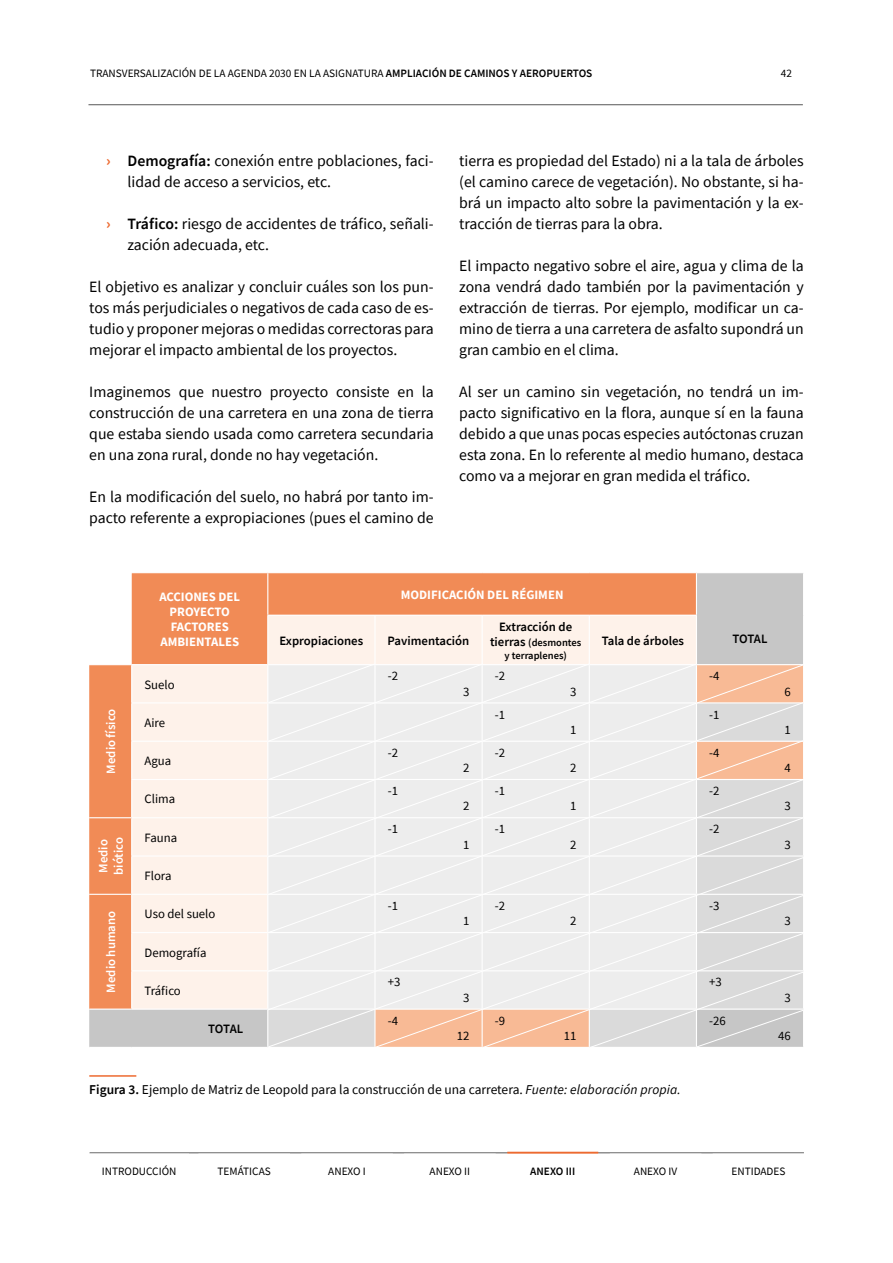
<style>
.page{position:relative;width:893px;height:1263px;background:#fff}
.page>*{position:absolute;margin:0;border:0;box-sizing:border-box;transform-origin:0 0}
.t1{font:15.75px/21px "Source Sans Pro";color:#000;text-align:justify}
.t2{font:13.5px "Source Sans Pro";color:#000}
.t3{font:12.75px "Source Sans Pro";color:#000}
.t4{font:600 12.75px "Source Sans Pro";color:#000}
.t5{font:700 12.75px/15.3px "Source Sans Pro";color:#fff;text-align:center}
.t6{font:600 12.75px/15.3px "Source Sans Pro";color:#fff}
.t7{font:11.25px "Source Sans Pro";color:#000}
.t8{font:600 11.25px "Source Sans Pro";color:#000}
.t9{font:600 10.5px/12.6px "Source Sans Pro";color:#000;text-align:center}
.s1{font-weight:600}
.s2{font-weight:700;color:#ed6a30}
.s3{font-size:12.75px}
.s4{font-style:italic}
</style>
<div class="page">
<hr style="left:89px;top:1075px;width:47px;height:2px;background:#ed6a30">
<svg style="left:89px;top:573px;width:714px;height:474px;background:#e6a381"></svg>
<svg style="left:132px;top:615px;width:564px;height:393px;background:#fce8dc"></svg>
<hr style="left:89px;top:817px;width:43px;height:1px;background:#fff">
<hr style="left:89px;top:894px;width:43px;height:1px;background:#fff">
<hr style="left:267px;top:573px;width:1px;height:42px;background:#fff">
<hr style="left:267px;top:615px;width:108px;height:1px;background:#fff">
<hr style="left:375px;top:615px;width:107px;height:1px;background:#fff">
<hr style="left:482px;top:615px;width:107px;height:1px;background:#fff">
<hr style="left:589px;top:615px;width:108px;height:1px;background:#fff">
<hr style="left:267px;top:616px;width:1px;height:48px;background:#fff">
<hr style="left:374px;top:616px;width:2px;height:48px;background:#fff">
<hr style="left:482px;top:616px;width:1px;height:48px;background:#fff">
<hr style="left:589px;top:616px;width:1px;height:48px;background:#fff">
<hr style="left:131px;top:665px;width:1px;height:37px;background:#fff">
<hr style="left:131px;top:703px;width:1px;height:38px;background:#fff">
<hr style="left:131px;top:742px;width:1px;height:37px;background:#fff">
<hr style="left:131px;top:780px;width:1px;height:37px;background:#fff">
<hr style="left:131px;top:818px;width:1px;height:37px;background:#fff">
<hr style="left:131px;top:856px;width:1px;height:38px;background:#fff">
<hr style="left:131px;top:895px;width:1px;height:37px;background:#fff">
<hr style="left:131px;top:933px;width:1px;height:37px;background:#fff">
<hr style="left:131px;top:971px;width:1px;height:37px;background:#fff">
<hr style="left:132px;top:664px;width:136px;height:1px;background:#fff">
<hr style="left:131px;top:702px;width:137px;height:1px;background:#fff">
<hr style="left:131px;top:741px;width:137px;height:1px;background:#fff">
<hr style="left:131px;top:779px;width:137px;height:1px;background:#fff">
<hr style="left:132px;top:817px;width:136px;height:1px;background:#fff">
<hr style="left:131px;top:855px;width:137px;height:1px;background:#fff">
<hr style="left:132px;top:894px;width:136px;height:1px;background:#fff">
<hr style="left:131px;top:932px;width:137px;height:1px;background:#fff">
<hr style="left:131px;top:970px;width:137px;height:1px;background:#fff">
<hr style="left:89px;top:1008px;width:43px;height:2px;background:#fff">
<hr style="left:132px;top:1008px;width:136px;height:2px;background:#fff">
<hr style="left:696px;top:573px;width:1px;height:42px;background:#fff">
<hr style="left:696px;top:616px;width:1px;height:48px;background:#fff">
<hr style="left:88px;top:573px;width:2px;height:42px;background:#fff">
<hr style="left:88px;top:615px;width:2px;height:49px;background:#fff">
<hr style="left:88px;top:664px;width:44px;height:1px;background:#fff">
<svg style="left:267px;top:972px;width:107px;height:75px;background:#e4e4e4"></svg>
<div style="left:267px;top:934px;width:107px;height:38px;background:#ededed"></div>
<div style="left:267px;top:896px;width:107px;height:38px;background:#ededed"></div>
<svg style="left:267px;top:858px;width:536px;height:38px;background:#eaeaea"></svg>
<svg style="left:267px;top:664px;width:536px;height:194px;background:#eaddd6"></svg>
<svg style="left:268px;top:663px;width:430px;height:156px;background:#eeeeed"></svg>
<svg style="left:267px;top:663px;width:323px;height:118px;background:#eee"></svg>
<svg style="left:374px;top:894px;width:429px;height:153px;background:#ede4df"></svg>
<svg style="left:482px;top:932px;width:321px;height:115px;background:#e5dedb"></svg>
<hr style="left:88px;top:104px;width:715px;height:1px;background:#575756">
<hr style="left:90px;top:1152px;width:714px;height:1px;background:#575756">
<hr style="left:507px;top:1152px;width:91px;height:2px;background:#ed6a30">
<p class="t7" style="left:90px;top:66px;width:504px">TRANSVERSALIZACIÓN DE LA AGENDA 2030 EN LA ASIGNATURA <span class="s1">AMPLIACIÓN DE CAMINOS Y AEROPUERTOS</span></p>
<p class="t7" style="left:781px;top:66px;width:13px">42</p>
<p class="t1" style="left:128px;top:150px;width:308px;text-indent:-21px"><span class="s2">›</span> <span class="s1">Demografía:</span> conexión entre poblaciones, faci&shy;lidad de acceso a servicios, etc.</p>
<p class="t1" style="left:128px;top:213px;width:308px;text-indent:-21px"><span class="s2">›</span> <span class="s1">Tráfico:</span> riesgo de accidentes de tráfico, señali&shy;zación adecuada, etc.</p>
<p class="t1" style="left:89px;top:276px;width:346px">El objetivo es analizar y concluir cuáles son los pun&shy;tos más perjudiciales o negativos de cada caso de es&shy;tudio y proponer mejoras o medidas correctoras para mejorar el impacto ambiental de los proyectos.</p>
<p class="t1" style="left:89px;top:381px;width:346px">Imaginemos que nuestro proyecto consiste en la construcción de una carretera en una zona de tierra que estaba siendo usada como carretera secundaria en una zona rural, donde no hay vegetación.</p>
<p class="t1" style="left:89px;top:486px;width:346px">En la modificación del suelo, no habrá por tanto im&shy;pacto referente a expropiaciones (pues el camino de</p>
<p class="t1" style="left:459px;top:150px;width:346px">tierra es propiedad del Estado) ni a la tala de árboles (el camino carece de vegetación). No obstante, si ha&shy;brá un impacto alto sobre la pavimentación y la ex&shy;tracción de tierras para la obra.</p>
<p class="t1" style="left:459px;top:255px;width:346px">El impacto negativo sobre el aire, agua y clima de la zona vendrá dado también por la pavimentación y extracción de tierras. Por ejemplo, modificar un ca&shy;mino de tierra a una carretera de asfalto supondrá un gran cambio en el clima.</p>
<p class="t1" style="left:459px;top:381px;width:346px">Al ser un camino sin vegetación, no tendrá un im&shy;pacto significativo en la flora, aunque sí en la fauna debido a que unas pocas especies autóctonas cruzan esta zona. En lo referente al medio humano, destaca como va a mejorar en gran medida el tráfico.</p>
<p class="t5" style="left:159px;top:588px;width:82px">ACCIONES DEL<br>PROYECTO<br>FACTORES<br>AMBIENTALES</p>
<p class="t5" style="left:401px;top:587px;width:164px">MODIFICACIÓN DEL RÉGIMEN</p>
<p class="t4" style="left:499px;top:618px;width:74px">Extracción de</p>
<p class="t9" style="left:490px;top:636px;width:93px"><span class="s3">tierras</span> (desmontes y terraplenes)</p>
<p class="t4" style="left:602px;top:632px;width:84px">Tala de árboles</p>
<p class="t4" style="left:279px;top:632px;width:85px">Expropiaciones</p>
<p class="t4" style="left:388px;top:632px;width:83px">Pavimentación</p>
<p class="t4" style="left:733px;top:631px;width:36px">TOTAL</p>
<p class="t6" style="left:103px;top:774px;width:66px;rotate:-90deg">Medio físico</p>
<p class="t6" style="left:96px;top:875px;width:39px;rotate:-90deg">Medio biótico</p>
<p class="t3" style="left:145px;top:676px;width:32px">Suelo</p>
<p class="t3" style="left:145px;top:714px;width:22px">Aire</p>
<p class="t3" style="left:145px;top:753px;width:28px">Agua</p>
<p class="t3" style="left:145px;top:791px;width:32px">Clima</p>
<p class="t3" style="left:145px;top:829px;width:34px">Fauna</p>
<p class="t3" style="left:145px;top:867px;width:29px">Flora</p>
<p class="t6" style="left:103px;top:992px;width:83px;rotate:-90deg">Medio humano</p>
<p class="t3" style="left:145px;top:906px;width:72px">Uso del suelo</p>
<p class="t3" style="left:145px;top:944px;width:63px">Demografía</p>
<p class="t3" style="left:145px;top:982px;width:38px">Tráfico</p>
<p class="t4" style="left:208px;top:1020px;width:36px">TOTAL</p>
<p class="t3" style="left:388px;top:668px;width:12px">-2</p>
<p class="t3" style="left:495px;top:668px;width:12px">-2</p>
<p class="t3" style="left:709px;top:668px;width:12px">-4</p>
<p class="t3" style="left:463px;top:683px;width:8px">3</p>
<p class="t3" style="left:570px;top:683px;width:8px">3</p>
<p class="t3" style="left:495px;top:706px;width:12px">-1</p>
<p class="t3" style="left:709px;top:706px;width:12px">-1</p>
<p class="t3" style="left:570px;top:721px;width:8px">1</p>
<p class="t3" style="left:388px;top:744px;width:12px">-2</p>
<p class="t3" style="left:495px;top:744px;width:12px">-2</p>
<p class="t3" style="left:709px;top:744px;width:12px">-4</p>
<p class="t3" style="left:463px;top:760px;width:8px">2</p>
<p class="t3" style="left:570px;top:760px;width:8px">2</p>
<p class="t3" style="left:388px;top:783px;width:12px">-1</p>
<p class="t3" style="left:495px;top:783px;width:12px">-1</p>
<p class="t3" style="left:709px;top:783px;width:12px">-2</p>
<p class="t3" style="left:463px;top:798px;width:8px">2</p>
<p class="t3" style="left:570px;top:798px;width:8px">1</p>
<p class="t3" style="left:388px;top:821px;width:12px">-1</p>
<p class="t3" style="left:495px;top:821px;width:12px">-1</p>
<p class="t3" style="left:709px;top:821px;width:12px">-2</p>
<p class="t3" style="left:463px;top:836px;width:8px">1</p>
<p class="t3" style="left:570px;top:836px;width:8px">2</p>
<p class="t3" style="left:388px;top:897px;width:12px">-1</p>
<p class="t3" style="left:495px;top:897px;width:12px">-2</p>
<p class="t3" style="left:709px;top:897px;width:12px">-3</p>
<p class="t3" style="left:463px;top:913px;width:8px">1</p>
<p class="t3" style="left:570px;top:913px;width:8px">2</p>
<p class="t3" style="left:388px;top:974px;width:14px">+3</p>
<p class="t3" style="left:709px;top:974px;width:14px">+3</p>
<p class="t3" style="left:463px;top:989px;width:8px">3</p>
<p class="t3" style="left:388px;top:1012px;width:12px">-4</p>
<p class="t3" style="left:495px;top:1012px;width:12px">-9</p>
<p class="t3" style="left:709px;top:1012px;width:18px">-26</p>
<p class="t3" style="left:457px;top:1028px;width:14px">12</p>
<p class="t3" style="left:564px;top:1028px;width:14px">11</p>
<p class="t3" style="left:784px;top:683px;width:8px">6</p>
<p class="t3" style="left:784px;top:721px;width:8px">1</p>
<p class="t3" style="left:784px;top:760px;width:8px">4</p>
<p class="t3" style="left:785px;top:798px;width:8px">3</p>
<p class="t3" style="left:784px;top:836px;width:8px">3</p>
<p class="t3" style="left:784px;top:913px;width:8px">3</p>
<p class="t3" style="left:784px;top:989px;width:8px">3</p>
<p class="t3" style="left:778px;top:1028px;width:14px">46</p>
<p class="t2" style="left:89px;top:1081px;width:593px"><span class="s1">Figura 3.</span> Ejemplo de Matriz de Leopold para la construcción de una carretera. <span class="s4">Fuente: elaboración propia.</span></p>
<p class="t7" style="left:102px;top:1164px;width:76px">INTRODUCCIÓN</p>
<p class="t7" style="left:218px;top:1164px;width:55px">TEMÁTICAS</p>
<p class="t7" style="left:328px;top:1164px;width:39px">ANEXO I</p>
<p class="t7" style="left:430px;top:1164px;width:42px">ANEXO II</p>
<p class="t8" style="left:530px;top:1164px;width:46px">ANEXO III</p>
<p class="t7" style="left:634px;top:1164px;width:45px">ANEXO IV</p>
<p class="t7" style="left:731px;top:1164px;width:55px">ENTIDADES</p>
</div>
